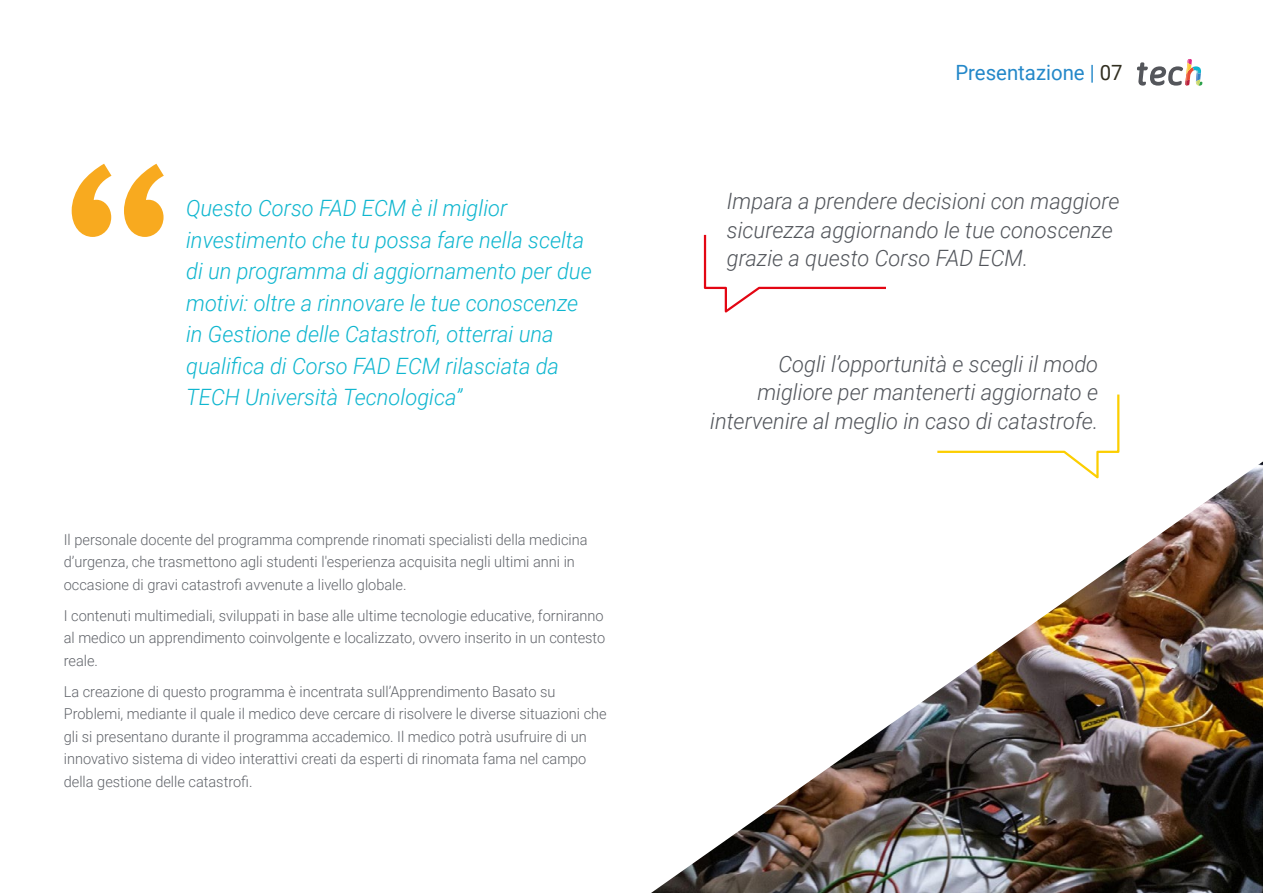
<style>
.page{position:relative;width:1263px;height:893px;background:#fff}
.page>*{position:absolute;margin:0;border:0;box-sizing:border-box;transform-origin:0 0}
.t1{font:italic 300 22.5px/31.5px "Roboto";color:#0fb6cf}
.t2{font:italic 300 22.5px/28.5px "Roboto";color:#52555b;text-align:right}
.t3{font:21px "Roboto";color:#2488c9}
.t4{font:300 15px/22.5px "Roboto";color:#61646a}
.s1{color:#312e20}
</style>
<div class="page">
<svg style="left:72px;top:164px;width:92px;height:73px"></svg>
<svg style="left:937px;top:394px;width:183px;height:67px"></svg>
<img style="left:651px;top:461px;width:612px;height:432px">
<svg style="left:703px;top:234px;width:183px;height:79px"></svg>
<svg style="left:1137px;top:59px;width:65px;height:27px"></svg>
<p class="t1" style="left:186px;top:192px;width:407px">Questo Corso FAD ECM è il miglior investimento che tu possa fare nella scelta di un programma di aggiornamento per due motivi: oltre a rinnovare le tue conoscenze in Gestione delle Catastrofi, otterrai una qualifica di Corso FAD ECM rilasciata da TECH Università Tecnologica”</p>
<p class="t4" style="left:64px;top:527px;width:525px">Il personale docente del programma comprende rinomati specialisti della medicina d’urgenza, che trasmettono agli studenti l'esperienza acquisita negli ultimi anni in occasione di gravi catastrofi avvenute a livello globale.</p>
<p class="t4" style="left:64px;top:603px;width:543px;text-align:justify">I contenuti multimediali, sviluppati in base alle ultime tecnologie educative, forniranno al medico un apprendimento coinvolgente e localizzato, ovvero inserito in un contesto reale.</p>
<p class="t4" style="left:64px;top:679px;width:544px">La creazione di questo programma è incentrata sull’Apprendimento Basato su Problemi, mediante il quale il medico deve cercare di risolvere le diverse situazioni che gli si presentano durante il programma accademico. Il medico potrà usufruire di un innovativo sistema di video interattivi creati da esperti di rinomata fama nel campo della gestione delle catastrofi.</p>
<h2 class="t3" style="left:955px;top:57px;width:169px">Presentazione | <span class="s1">07</span></h2>
<h1 class="t2" style="left:727px;top:186px;width:394px;text-align:left">Impara a prendere decisioni con maggiore sicurezza aggiornando le tue conoscenze grazie a questo Corso FAD ECM.</h1>
<h1 class="t2" style="left:710px;top:349px;width:389px">Cogli l’opportunità e scegli il modo migliore per mantenerti aggiornato e intervenire al meglio in caso di catastrofe.</h1>
</div>
